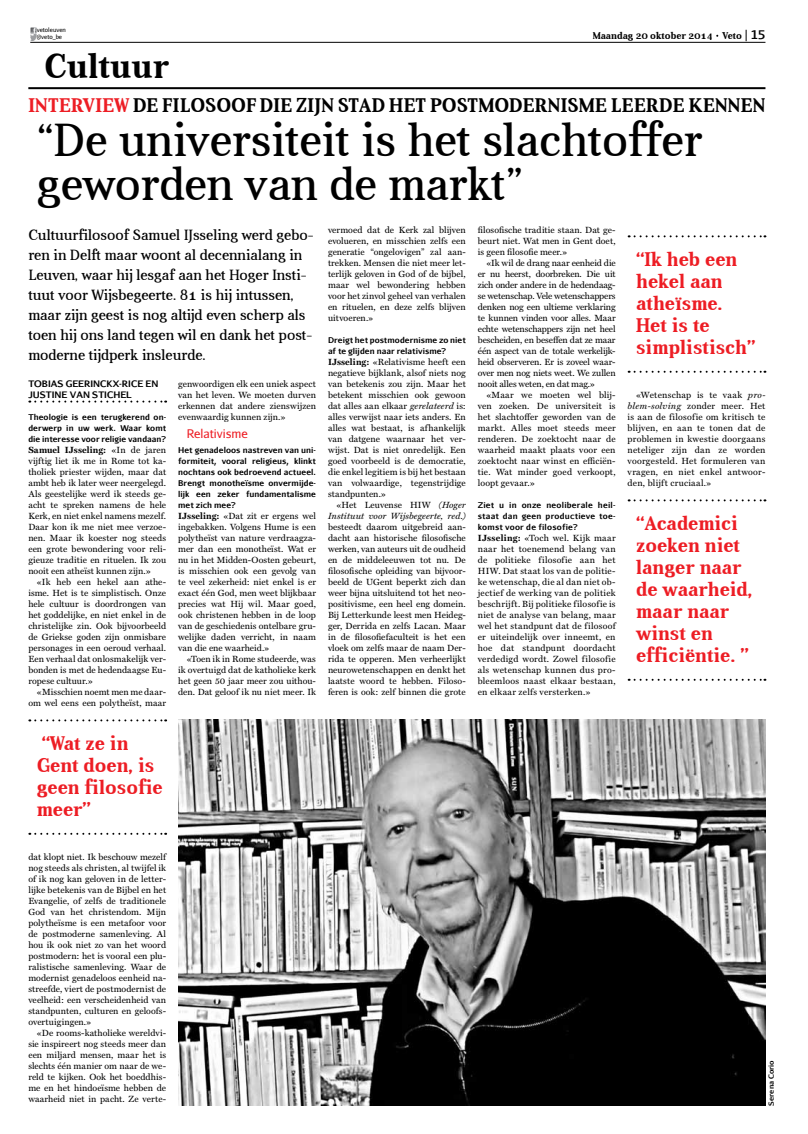
<style>
.page{position:relative;width:808px;height:1134px;background:#fff}
.page>*{position:absolute;margin:0;border:0;box-sizing:border-box;transform-origin:0 0}
.t1{font:47px/44px "Aver";color:#000}
.t2{font:700 35px "Aver";color:#000}
.t3{font:700 20px/22px "Aver";color:#ed1d24}
.t4{font:700 20px "Aver";letter-spacing:.015em;color:#000}
.t5{font:15px/20px "Aver";color:#000}
.t6{font:12px "Aurulent Sans";color:#ed1d24}
.t7{font:700 12px "Aurulent Sans";color:#000}
.t8{font:700 10px "Aver";color:#000}
.t9{font:9px/11px "Miller Text";letter-spacing:.01em;color:#000;text-align:justify}
.t10{font:italic 9px/11px "Miller Text";letter-spacing:.01em;color:#000;text-align:right}
.t11{font:700 9px/11px "Aurulent Sans";color:#000}
.t12{font:700 8px/11px "Aurulent Sans";letter-spacing:.01em;color:#000;text-align:justify}
.t13{font:700 7px "Aurulent Sans";color:#000}
.t14{font:6px/7.2px "Aurulent Sans";color:#000}
.s1{color:#ed1d24}
.s2{font-weight:700}
.s3{font-style:italic}
.s4{font-style:normal}
</style>
<div class="page">
<img style="left:178px;top:720px;width:587px;height:386px">
<svg style="left:29px;top:401px;width:137px;height:2px"></svg>
<svg style="left:29px;top:719px;width:137px;height:2px"></svg>
<svg style="left:29px;top:833px;width:137px;height:2px"></svg>
<svg style="left:629px;top:235px;width:136px;height:2px"></svg>
<svg style="left:629px;top:371px;width:136px;height:2px"></svg>
<svg style="left:629px;top:499px;width:136px;height:2px"></svg>
<svg style="left:629px;top:679px;width:136px;height:2px"></svg>
<svg style="left:30px;top:28px;width:7px;height:12px"></svg>
<hr style="left:30px;top:42px;width:735px;height:1px;background:#000">
<hr style="left:28px;top:87px;width:737px;height:2px;background:#000">
<p class="t14" style="left:37px;top:26px;width:31px">vetoleuven @veto_be</p>
<p class="t8" style="left:593px;top:30px;width:151px">Maandag 20 oktober 2014 Veto</p>
<h3 class="t7" style="left:750px;top:26px;width:17px">15</h3>
<h2 class="t2" style="left:44px;top:47px;width:126px">Cultuur</h2>
<h3 class="t4" style="left:28px;top:94px;width:738px"><span class="s1">Interview</span> de filosoof die zijn stad het postmodernisme leerde kennen</h3>
<h1 class="t1" style="left:37px;top:118px;width:667px">“De universiteit is het slachtoffer geworden van de markt”</h1>
<p class="t5" style="left:28px;top:225px;width:287px">Cultuurfilosoof Samuel IJsseling werd gebo&shy;ren in Delft maar woont al decennialang in Leuven, waar hij lesgaf aan het Hoger Insti&shy;tuut voor Wijsbegeerte. 81 is hij intussen, maar zijn geest is nog altijd even scherp als toen hij ons land tegen wil en dank het post&shy;moderne tijdperk insleurde.</p>
<p class="t11" style="left:28px;top:377px;width:132px">Tobias Geeri nckx-Rice en<br>Justi</p>
<p class="t9" style="left:478px;top:224px;width:139px">filosofische traditie staan. Dat ge&shy;beurt niet. Wat men in Gent doet, is geen filosofie meer.»</p>
<p class="t9" style="left:478px;top:257px;width:139px;text-indent:9px">«Ik wil de drang naar eenheid die er nu heerst, doorbreken. Die uit zich onder andere in de hedendaag&shy;se wetenschap. Vele wetenschappers denken nog een ultieme verklaring te kunnen vinden voor alles. Maar echte wetenschappers zijn net heel bescheiden, en beseffen dat ze maar één aspect van de totale werkelijk&shy;heid observeren. Er is zoveel waar&shy;over men nog niets weet. We zullen nooit alles weten, en dat mag.»</p>
<p class="t9" style="left:478px;top:389px;width:139px;text-indent:9px">«Maar we moeten wel blij&shy;ven zoeken. De universiteit is het slachtoffer geworden van de markt. Alles moet steeds meer renderen. De zoektocht naar de waarheid maakt plaats voor een zoektocht naar winst en efficiën&shy;tie. Wat minder goed verkoopt, loopt gevaar.»</p>
<p class="t12" style="left:478px;top:499px;width:139px">Ziet u in onze neoliberale heil&shy;staat dan geen productieve toe&shy;komst voor de filosofie?</p>
<p class="t9" style="left:478px;top:532px;width:139px"><span class="s2">IJsseling:</span> «Toch wel. Kijk maar naar het toenemend belang van de politieke filosofie aan het HIW. Dat staat los van de politie&shy;ke wetenschap, die al dan niet ob&shy;jectief de werking van de politiek beschrijft. Bij politieke filosofie is niet de analyse van belang, maar wel het standpunt dat de filosoof er uiteindelijk over inneemt, en hoe dat standpunt doordacht verdedigd wordt. Zowel filosofie als wetenschap kunnen dus pro&shy;bleemloos naast elkaar bestaan, en elkaar zelfs versterken.»</p>
<p class="t9" style="left:328px;top:224px;width:139px">vermoed dat de Kerk zal blijven evolueren, en misschien zelfs een generatie “ongelovigen” zal aan&shy;trekken. Mensen die niet meer let&shy;terlijk geloven in God of de bijbel, maar wel bewondering hebben voor het zinvol geheel van verhalen en rituelen, en deze zelfs blijven uitvoeren.»</p>
<p class="t12" style="left:328px;top:334px;width:139px">Dreigt het postmodernisme zo niet af te glijden naar relativisme?</p>
<p class="t9" style="left:328px;top:356px;width:139px"><span class="s2">IJsseling:</span> «Relativisme heeft een negatieve bijklank, alsof niets nog van betekenis zou zijn. Maar het betekent misschien ook gewoon dat alles aan elkaar <span class="s3">gerelateerd</span> is: alles verwijst naar iets anders. En alles wat bestaat, is afhankelijk van datgene waarnaar het ver&shy;wijst. Dat is niet onredelijk. Een goed voorbeeld is de democratie, die enkel legitiem is bij het bestaan van volwaardige, tegenstrijdige standpunten.»</p>
<p class="t10" style="left:328px;top:499px;width:139px"><span class="s4">«Het Leuvense HIW</span> (Hoger<br>Instituut voor Wijsbegeerte, red.)</p>
<p class="t9" style="left:328px;top:521px;width:139px">besteedt daarom uitgebreid aan&shy;dacht aan historische filosofische werken, van auteurs uit de oudheid en de middeleeuwen tot nu. De filosofische opleiding van bijvoor&shy;beeld de UGent beperkt zich dan weer bijna uitsluitend tot het neo&shy;positivisme, een heel eng domein.<br>Bij Letterkunde leest men Heideg&shy;ger, Derrida en zelfs Lacan. Maar in de filosofiefaculteit is het een vloek om zelfs maar de naam Der&shy;rida te opperen. Men verheerlijkt neurowetenschappen en denkt het laatste woord te hebben. Filoso&shy;feren is ook: zelf binnen die grote</p>
<h3 class="t3" style="left:636px;top:248px;width:121px">“Ik heb een hekel aan atheïsme.<br>Het is te simplistisch”</h3>
<p class="t9" style="left:178px;top:378px;width:139px">genwoordigen elk een uniek aspect van het leven. We moeten durven erkennen dat andere zienswijzen evenwaardig kunnen zijn.»</p>
<h3 class="t6" style="left:187px;top:426px;width:63px">Relativisme</h3>
<p class="t12" style="left:178px;top:444px;width:139px">Het genadeloos nastreven van uni&shy;formiteit, vooral religieus, klinkt nochtans ook bedroevend actueel.<br>Brengt monotheïsme onvermijde&shy;lijk een zeker fundamentalisme met zich mee?</p>
<p class="t9" style="left:178px;top:510px;width:139px"><span class="s2">IJsseling:</span> «Dat zit er ergens wel ingebakken. Volgens Hume is een polytheïst van nature verdraagza&shy;mer dan een monotheïst. Wat er nu in het Midden-Oosten gebeurt, is misschien ook een gevolg van te veel zekerheid: niet enkel is er exact één God, men weet blijkbaar precies wat Hij wil. Maar goed, ook christenen hebben in de loop van de geschiedenis ontelbare gru&shy;welijke daden verricht, in naam van die ene waarheid.»</p>
<p class="t9" style="left:178px;top:653px;width:139px;text-indent:9px">«Toen ik in Rome studeerde, was ik overtuigd dat de katholieke kerk het geen 50 jaar meer zou uithou&shy;den. Dat geloof ik nu niet meer. Ik</p>
<p class="t11" style="left:55px;top:388px;width:76px">ne van Stichel</p>
<p class="t12" style="left:28px;top:411px;width:139px">Theologie is een terugkerend on&shy;derwerp in uw werk. Waar komt die interesse voor religie vandaan?</p>
<p class="t9" style="left:28px;top:444px;width:139px"><span class="s2">Samuel IJsseling:</span> «In de jaren vijftig liet ik me in Rome tot ka&shy;tholiek priester wijden, maar dat ambt heb ik later weer neergelegd.<br>Als geestelijke werd ik steeds ge&shy;acht te spreken namens de hele Kerk, en niet enkel namens mezelf.<br>Daar kon ik me niet mee verzoe&shy;nen. Maar ik koester nog steeds een grote bewondering voor reli&shy;gieuze traditie en rituelen. Ik zou nooit een atheïst kunnen zijn.»</p>
<p class="t9" style="left:28px;top:576px;width:139px;text-indent:9px">«Ik heb een hekel aan athe&shy;ïsme. Het is te simplistisch. Onze hele cultuur is doordrongen van het goddelijke, en niet enkel in de christelijke zin. Ook bijvoorbeeld de Griekse goden zijn onmisbare personages in een oeroud verhaal.<br>Een verhaal dat onlosmakelijk ver&shy;bonden is met de hedendaagse Eu&shy;ropese cultuur.»</p>
<p class="t9" style="left:28px;top:686px;width:139px;text-align:right">«Misschien noemt men me daar&shy;om wel eens een polytheïst, maar</p>
<p class="t9" style="left:628px;top:389px;width:139px;text-indent:9px">«Wetenschap is te vaak <span class="s3">pro&shy;blem-solving</span> zonder meer. Het is aan de filosofie om kritisch te blijven, en aan te tonen dat de problemen in kwestie doorgaans neteliger zijn dan ze worden voorgesteld. Het formuleren van vragen, en niet enkel antwoor&shy;den, blijft cruciaal.»</p>
<h3 class="t3" style="left:636px;top:512px;width:118px">“Academici zoeken niet langer naar de waarheid, maar naar winst en efficiëntie. ”</h3>
<h3 class="t3" style="left:37px;top:732px;width:127px">“Wat ze in<br>Gent doen, is geen filosofie meer”</h3>
<p class="t9" style="left:28px;top:851px;width:139px">dat klopt niet. Ik beschouw mezelf nog steeds als christen, al twijfel ik of ik nog kan geloven in de letter&shy;lijke betekenis van de Bijbel en het Evangelie, of zelfs de traditionele God van het christendom. Mijn polytheïsme is een metafoor voor de postmoderne samenleving. Al hou ik ook niet zo van het woord postmodern: het is vooral een plu&shy;ralistische samenleving. Waar de modernist genadeloos eenheid na&shy;streefde, viert de postmodernist de veelheid: een verscheidenheid van standpunten, culturen en geloofs&shy;overtuigingen.»</p>
<p class="t9" style="left:28px;top:1027px;width:139px;text-indent:9px">«De rooms-katholieke wereldvi&shy;sie inspireert nog steeds meer dan een miljard mensen, maar het is slechts één manier om naar de we&shy;reld te kijken. Ook het boeddhis&shy;me en het hindoeïsme hebben de waarheid niet in pacht. Ze verte-</p>
<p class="t13" style="left:766px;top:1106px;width:47px;rotate:-90deg">Serena Corio</p>
</div>
